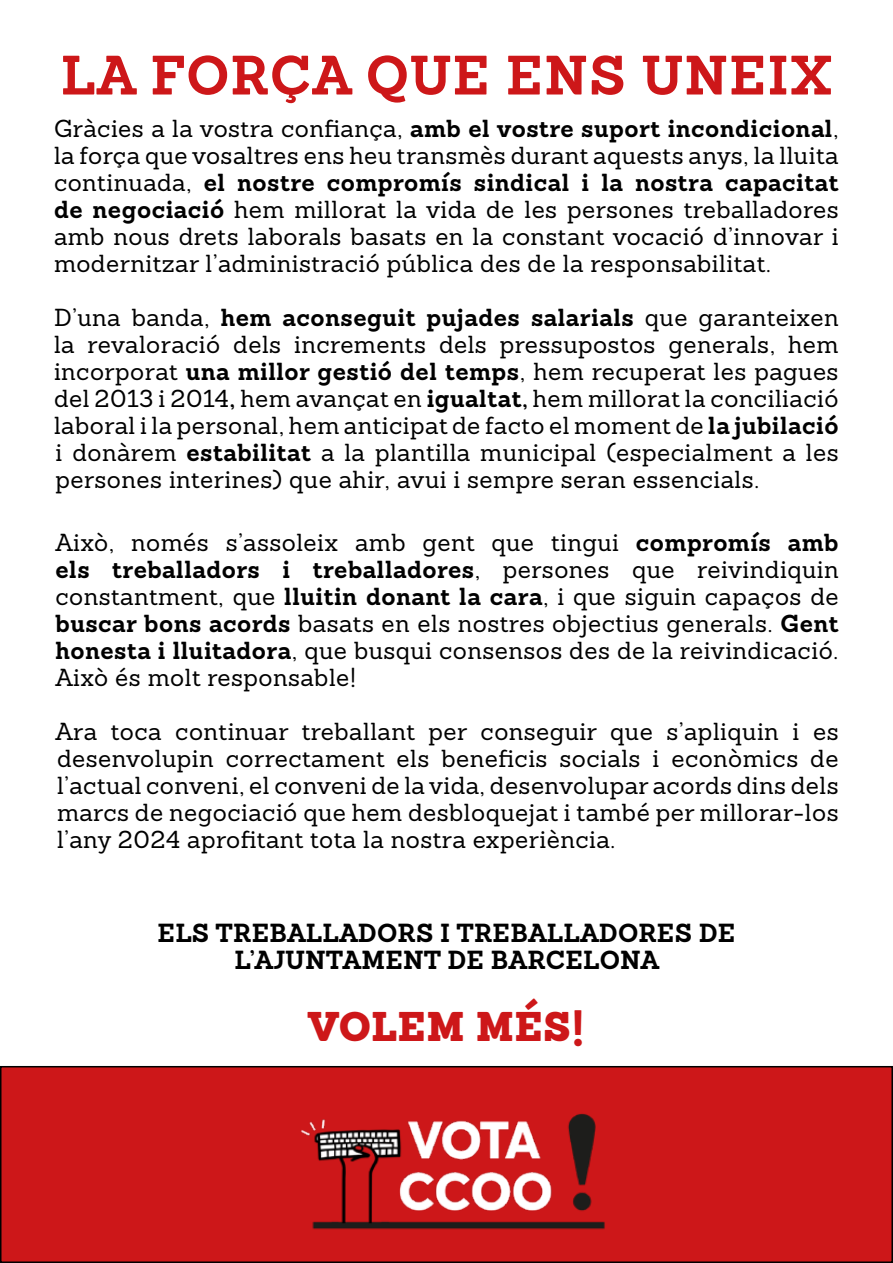
<style>
.page{position:relative;width:893px;height:1263px;background:#fff}
.page>*{position:absolute;margin:0;border:0;box-sizing:border-box;transform-origin:0 0}
.t1{font:700 54px "Sanchez";letter-spacing:.025em;color:#cd1719}
.t2{font:900 40.5px "Sanchez";letter-spacing:.01em;color:#cd1719}
.t3{font:700 25.5px/27px "Sanchez";letter-spacing:.01em;color:#000;text-align:center}
.t4{font:24px/27px "Sanchez";letter-spacing:.02em;color:#000;text-align:justify}
.s1{font-weight:700}
</style>
<div class="page">
<div style="left:1px;top:1067px;width:891px;height:195px;background:#cd1719"></div>
<div style="left:0;top:1066px;width:893px;height:197px;border:2px solid #000"></div>
<img style="left:301px;top:1113px;width:304px;height:117px">
<h1 class="t1" style="left:61px;top:38px;width:773px">LA FORÇA QUE ENS UNEIX</h1>
<p class="t4" style="left:54px;top:115px;width:786px">Gràcies a la vostra confiança, <span class="s1">amb el vostre suport incondicional</span>, la força que vosaltres ens heu transmès durant aquests anys, la lluita continuada, <span class="s1">el nostre compromís sindical i la nostra capacitat de negociació</span> hem millorat la vida de les persones treballadores amb nous drets laborals basats en la constant vocació d’innovar i modernitzar l’administració pública des de la responsabilitat.</p>
<p class="t4" style="left:54px;top:304px;width:786px">D’una banda, <span class="s1">hem aconseguit pujades salarials</span> que garanteixen la revaloració dels increments dels pressupostos generals, hem incorporat <span class="s1">una millor gestió del temps</span>, hem recuperat les pagues del 2013 i 2014<span class="s1">,</span> hem avançat en <span class="s1">igualtat,</span> hem millorat la conciliació laboral i la personal, hem anticipat de facto el moment de <span class="s1">la jubilació </span>i donàrem <span class="s1">estabilitat</span> a la plantilla municipal (especialment a les persones interines) que ahir, avui i sempre seran essencials.</p>
<p class="t4" style="left:56px;top:529px;width:785px">Això, només s’assoleix amb gent que tingui <span class="s1">compromís amb els treballadors i treballadores</span>, persones que reivindiquin constantment, que <span class="s1">lluitin donant la cara</span>, i que siguin capaços de <span class="s1">buscar bons acords</span> basats en els nostres objectius generals. <span class="s1">Gent honesta i lluitadora</span>, que busqui consensos des de la reivindicació.<br>Això és molt responsable!</p>
<p class="t4" style="left:56px;top:718px;width:785px">Ara toca continuar treballant per conseguir que s’apliquin i es desenvolupin correctament els beneficis socials i econòmics de l’actual conveni, el conveni de la vida, desenvolupar acords dins dels marcs de negociació que hem desbloquejat i també per millorar-los l’any 2024 aprofitant tota la nostra experiència.</p>
<p class="t3" style="left:158px;top:919px;width:579px">ELS TREBALLADORS I TREBALLADORES DE<br>L’AJUNTAMENT DE BARCELONA</p>
<h2 class="t2" style="left:308px;top:998px;width:278px">VOLEM MÉS!</h2>
</div>
